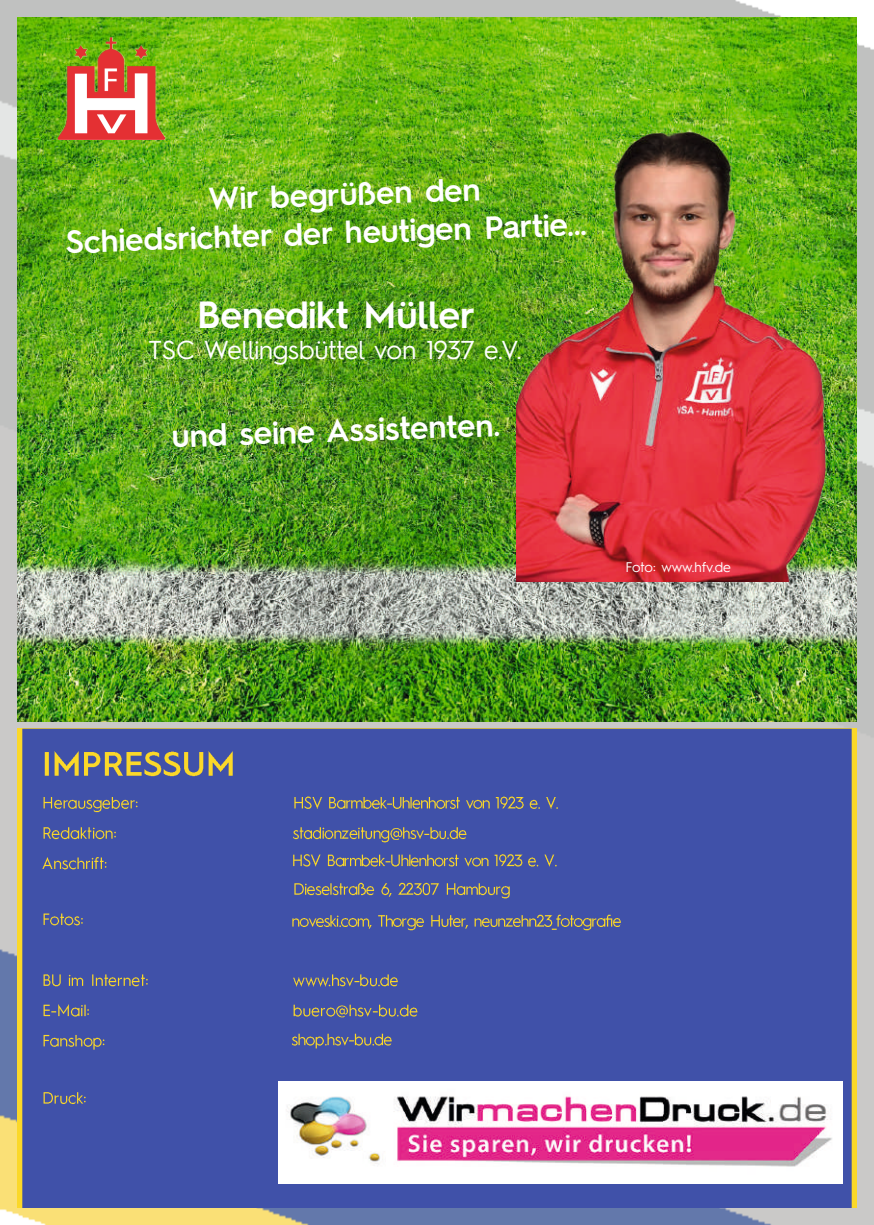
<style>
.page{position:relative;width:874px;height:1225px;background:#fff}
.page>*{position:absolute;margin:0;border:0;box-sizing:border-box;transform-origin:0 0}
.t1{font:600 38px "Hurme Geometric Sans 2";color:#fff}
.t2{font:600 32px/38.4px "Hurme Geometric Sans 2";color:#fff}
.t3{font:26px "Hurme Geometric Sans 2";letter-spacing:-.01em;color:#fff}
.t4{font:14px "Hurme Geometric Sans 1";color:#fff}
</style>
<div class="page">
<img style="left:0;top:0;width:873px;height:1225px">
<img style="left:17px;top:17px;width:839px;height:705px">
<img style="left:516px;top:113px;width:312px;height:468px">
<img style="left:56px;top:37px;width:111px;height:104px">
<div style="left:17px;top:729px;width:839px;height:479px;background:#4051a9"></div>
<img style="left:278px;top:1081px;width:563px;height:102px">
<p class="t2" style="left:63px;top:182px;width:522px;text-indent:144px;rotate:-2deg">Wir begrüßen den<br>Schiedsrichter der heutigen Partie...</p>
<p class="t1" style="left:197px;top:288px;width:279px">Benedikt Müller</p>
<p class="t3" style="left:148px;top:332px;width:374px">TSC Wellingsbüttel von 1937 e.V.</p>
<p class="t2" style="left:171px;top:415px;width:329px;rotate:-2deg">und seine Assistenten.</p>
<p class="t4" style="left:625px;top:558px;width:107px">Foto: www.hfv.de</p>
</div>
